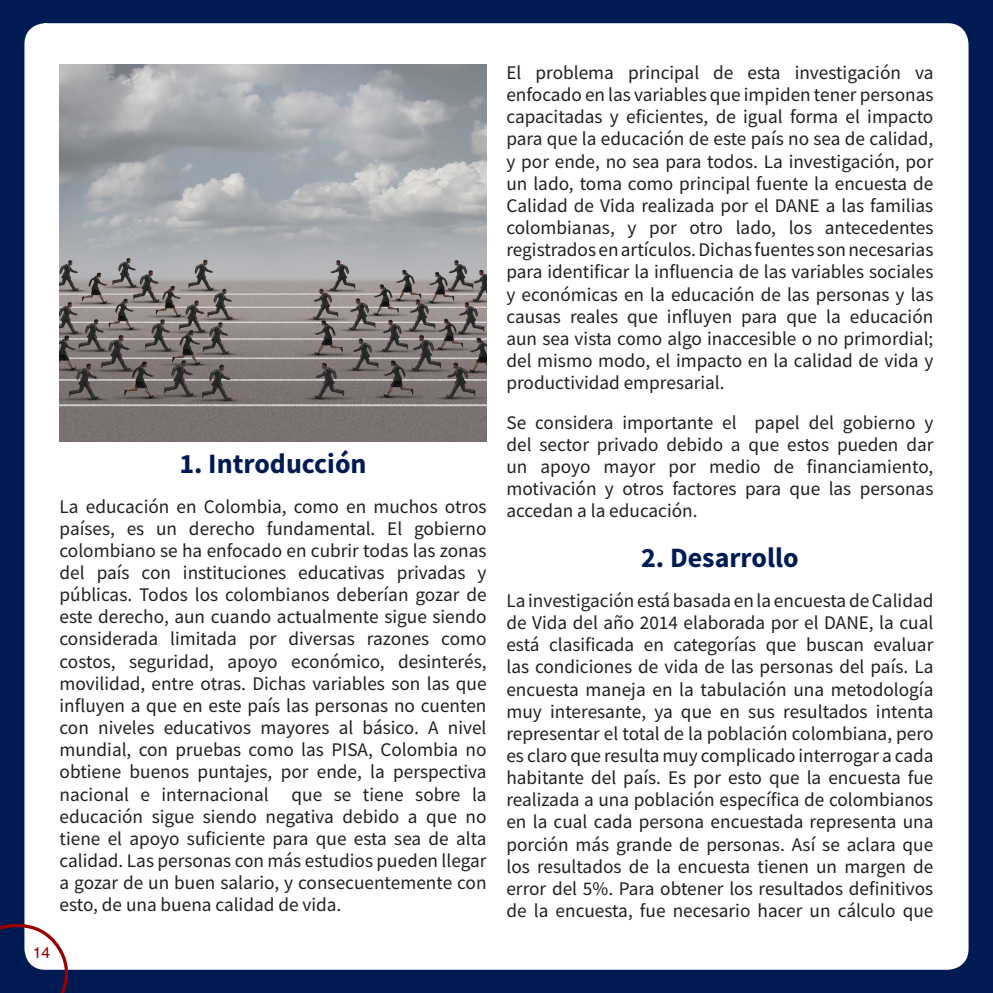
<style>
.page{position:relative;width:993px;height:993px;background:#fff}
.page>*{position:absolute;margin:0;border:0;box-sizing:border-box;transform-origin:0 0}
.List_Paragraph{font:700 28px "Source Sans Pro";color:#001b53}
.t1{font:19.25px/22.1px "Source Sans Pro";color:#231f20;text-align:justify}
.t2{font:15.75px "Helvetica";color:#990100}
</style>
<div class="page">
<div style="left:0;top:0;width:992px;height:991px;background:#001b53"></div>
<div style="left:26px;top:25px;width:940px;height:942px;background:#fff;border-radius:19px"></div>
<div style="left:24px;top:23px;width:944px;height:946px;border:4px solid #fff;border-radius:19px"></div>
<svg style="left:0;top:914px;width:80px;height:78px"></svg>
<img style="left:60px;top:64px;width:426px;height:377px">
<p class="List_Paragraph" style="left:179px;top:444px;width:188px">1. Introducción</p>
<p class="t1" style="left:60px;top:495px;width:428px">La educación en Colombia, como en muchos otros países, es un derecho fundamental. El gobierno colombiano se ha enfocado en cubrir todas las zonas del país con instituciones educativas privadas y públicas. Todos los colombianos deberían gozar de este derecho, aun cuando actualmente sigue siendo considerada limitada por diversas razones como costos, seguridad, apoyo económico, desinterés, movilidad, entre otras. Dichas variables son las que influyen a que en este país las personas no cuenten con niveles educativos mayores al básico. A nivel mundial, con pruebas como las PISA, Colombia no obtiene buenos puntajes, por ende, la perspectiva nacional e internacional que se tiene sobre la educación sigue siendo negativa debido a que no tiene el apoyo suficiente para que esta sea de alta calidad. Las personas con más estudios pueden llegar a gozar de un buen salario, y consecuentemente con esto, de una buena calidad de vida.</p>
<p class="t2" style="left:33px;top:939px;width:19px">14</p>
<p class="t1" style="left:506px;top:61px;width:428px">El problema principal de esta investigación va enfocado en las variables que impiden tener personas capacitadas y eficientes, de igual forma el impacto para que la educación de este país no sea de calidad, y por ende, no sea para todos. La investigación, por un lado, toma como principal fuente la encuesta de Calidad de Vida realizada por el DANE a las familias colombianas, y por otro lado, los antecedentes registrados en artículos. Dichas fuentes son necesarias para identificar la influencia de las variables sociales y económicas en la educación de las personas y las causas reales que influyen para que la educación aun sea vista como algo inaccesible o no primordial; del mismo modo, el impacto en la calidad de vida y productividad empresarial.</p>
<p class="t1" style="left:506px;top:411px;width:428px">Se considera importante el papel del gobierno y del sector privado debido a que estos pueden dar un apoyo mayor por medio de financiamiento, motivación y otros factores para que las personas accedan a la educación.</p>
<p class="List_Paragraph" style="left:641px;top:538px;width:159px">2. Desarrollo</p>
<p class="t1" style="left:506px;top:589px;width:428px">La investigación está basada en la encuesta de Calidad de Vida del año 2014 elaborada por el DANE, la cual está clasificada en categorías que buscan evaluar las condiciones de vida de las personas del país. La encuesta maneja en la tabulación una metodología muy interesante, ya que en sus resultados intenta representar el total de la población colombiana, pero es claro que resulta muy complicado interrogar a cada habitante del país. Es por esto que la encuesta fue realizada a una población específica de colombianos en la cual cada persona encuestada representa una porción más grande de personas. Así se aclara que los resultados de la encuesta tienen un margen de error del 5%. Para obtener los resultados definitivos de la encuesta, fue necesario hacer un cálculo que</p>
</div>
